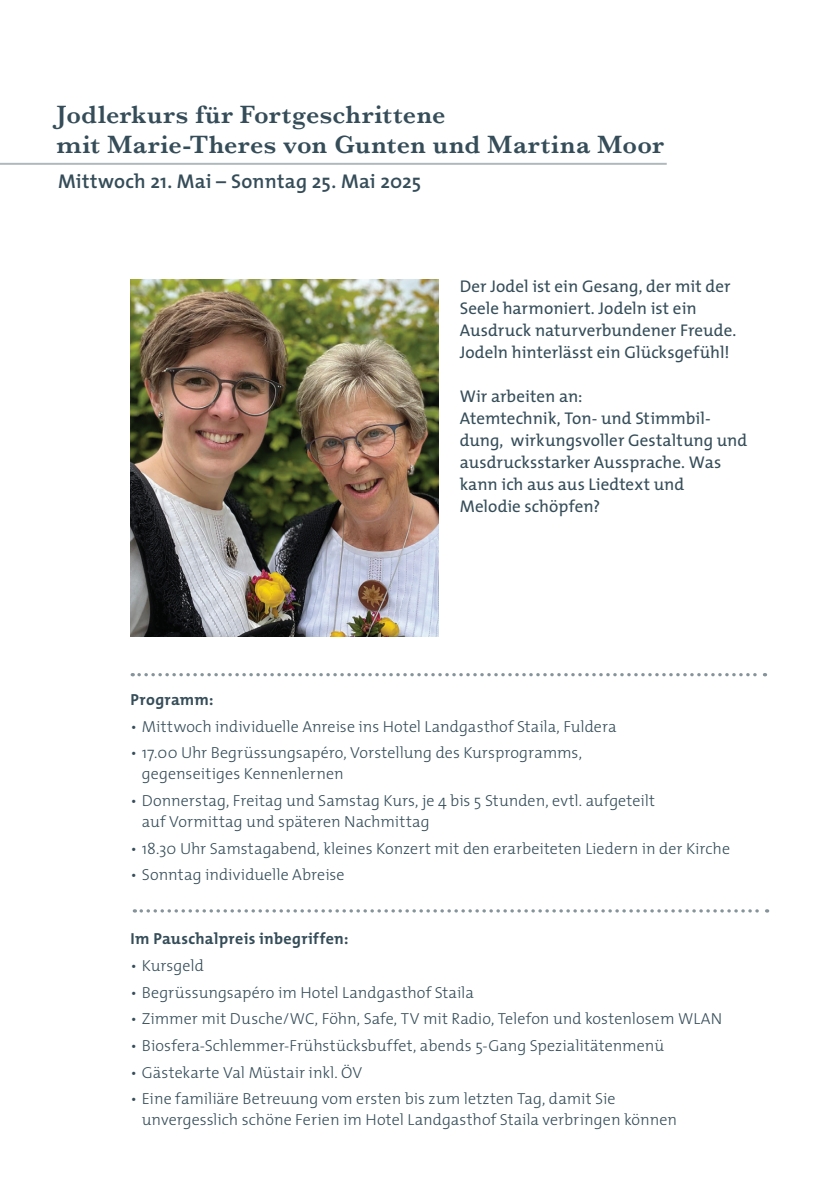
<style>
.page{position:relative;width:840px;height:1191px;background:#fff}
.page>*{position:absolute;margin:0;border:0;box-sizing:border-box;transform-origin:0 0}
.t1{font:600 26px/30px "Baskerville";letter-spacing:.015em;color:#354d59}
.t2{font:600 20px "The Mix";letter-spacing:.01em;color:#354d59}
.t3{font:17px/22px "The Mix";letter-spacing:.005em;color:#354d59}
.t4{font:300 16px/21px "The Mix";letter-spacing:.005em;color:#354d59}
.t5{font:700 16px "The Mix";letter-spacing:.02em;color:#354d59}
</style>
<div class="page">
<hr style="left:0;top:163px;width:666px;height:2px;background:#354d59">
<svg style="left:139px;top:673px;width:626px;height:3px"></svg>
<svg style="left:141px;top:909px;width:626px;height:3px"></svg>
<img style="left:130px;top:279px;width:308px;height:357px">
<h1 class="t1" style="left:57px;top:99px;width:608px">Jodlerkurs für Fortgeschrittene<br>mit Marie-Theres von Gunten und Martina Moor</h1>
<p class="t2" style="left:58px;top:164px;width:364px">Mittwoch 21. Mai – Sonntag 25. Mai 2025</p>
<p class="t3" style="left:459px;top:275px;width:278px">Der Jodel ist ein Gesang, der mit der Seele harmoniert. Jodeln ist ein Ausdruck naturverbundener Freude.<br>Jodeln hinterlässt ein Glücksgefühl!</p>
<p class="t3" style="left:459px;top:385px;width:289px">Wir arbeiten an:<br>Atemtechnik, Ton- und Stimmbil&shy;dung, wirkungsvoller Gestaltung und ausdrucksstarker Aussprache. Was kann ich aus aus Liedtext und<br>Melodie schöpfen?</p>
<p class="t5" style="left:130px;top:686px;width:84px">Programm:</p>
<p class="t4" style="left:130px;top:715px;width:487px">• Mittwoch individuelle Anreise ins Hotel Landgasthof Staila, Fuldera</p>
<p class="t4" style="left:142px;top:742px;width:441px;text-indent:-11px">• 17.00 Uhr Begrüssungsapéro, Vorstellung des Kursprogramms, gegenseitiges Kennenlernen</p>
<p class="t4" style="left:142px;top:789px;width:514px;text-indent:-11px">• Donnerstag, Freitag und Samstag Kurs, je 4 bis 5 Stunden, evtl. aufgeteilt auf Vormittag und späteren Nachmittag</p>
<p class="t4" style="left:130px;top:837px;width:600px">• 18.30 Uhr Samstagabend, kleines Konzert mit den erarbeiteten Liedern in der Kirche</p>
<p class="t4" style="left:130px;top:864px;width:215px">• Sonntag individuelle Abreise</p>
<p class="t5" style="left:130px;top:925px;width:219px">Im Pauschalpreis inbegriffen:</p>
<p class="t4" style="left:130px;top:954px;width:75px">• Kursgeld</p>
<p class="t4" style="left:130px;top:981px;width:344px">• Begrüssungsapéro im Hotel Landgasthof Staila</p>
<p class="t4" style="left:130px;top:1008px;width:593px">• Zimmer mit Dusche/WC, Föhn, Safe, TV mit Radio, Telefon und kostenlosem WLAN</p>
<p class="t4" style="left:130px;top:1034px;width:535px">• Biosfera-Schlemmer-Frühstücksbuffet, abends 5-Gang Spezialitätenmenü</p>
<p class="t4" style="left:130px;top:1061px;width:233px">• Gästekarte Val Müstair inkl. ÖV</p>
<p class="t4" style="left:142px;top:1088px;width:536px;text-indent:-11px">• Eine familiäre Betreuung vom ersten bis zum letzten Tag, damit Sie unvergesslich schöne Ferien im Hotel Landgasthof Staila verbringen können</p>
</div>
